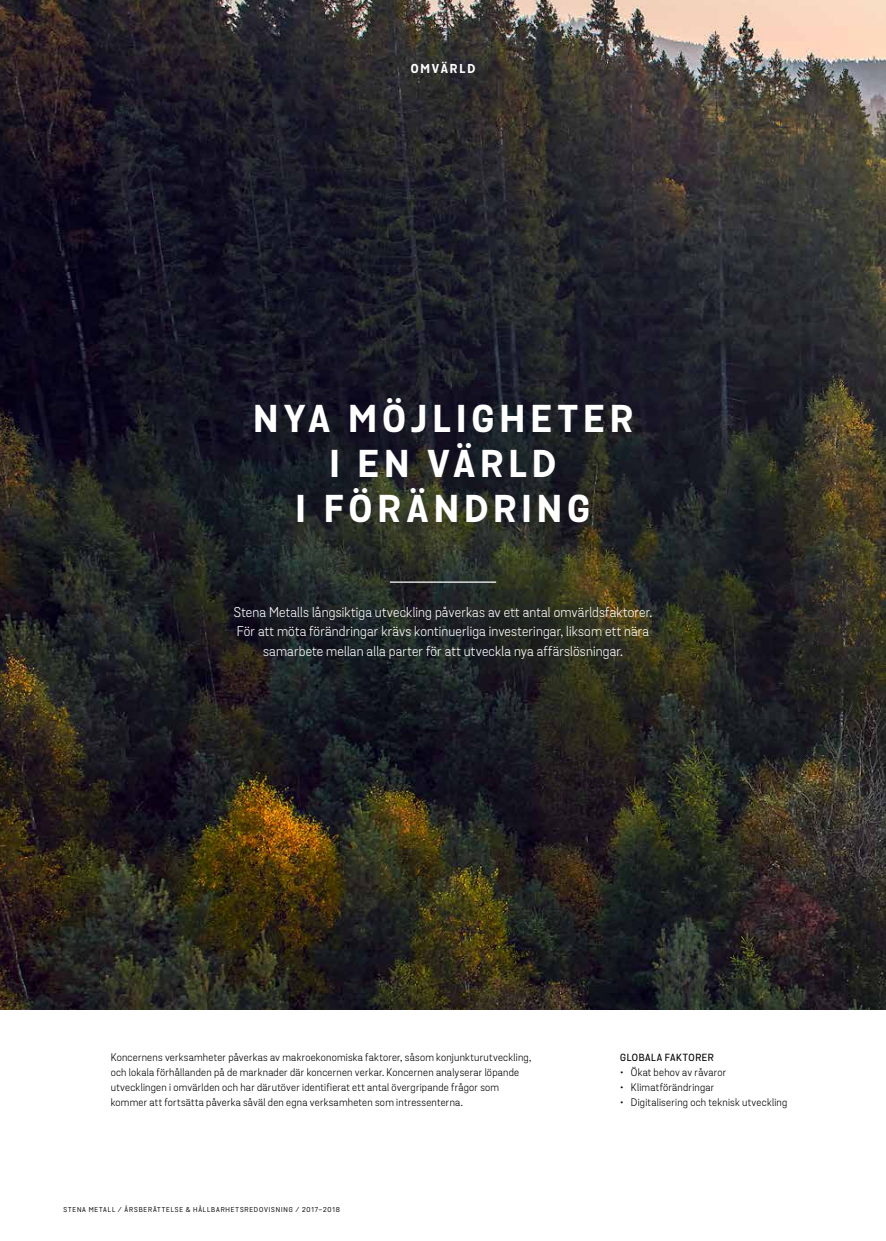
<style>
.page{position:relative;width:886px;height:1241px;background:#fff}
.page>*{position:absolute;margin:0;border:0;box-sizing:border-box;transform-origin:0 0}
.t1{font:700 37.5px/45px "Stena Sans";letter-spacing:.15em;color:#fff;text-align:center}
.t2{font:13.75px/19.4px "Stena Sans";letter-spacing:.01em;color:#fff;text-align:center}
.t3{font:700 12.5px "Stena Sans";letter-spacing:.16em;color:#fff}
.t4{font:10.62px/15px "Stena Sans";letter-spacing:.025em;color:#000001}
.t5{font:500 10px "Stena Sans";letter-spacing:.055em;color:#000001}
.t6{font:6.88px "Stena Sans";letter-spacing:.125em;color:#000001}
</style>
<div class="page">
<img style="left:0;top:0;width:886px;height:1009px">
<hr style="left:390px;top:581px;width:106px;height:1px;background:#fff">
<p class="t3" style="left:411px;top:61px;width:66px">OMVÄRLD</p>
<h1 class="t1" style="left:253px;top:398px;width:381px">NYA MÖJLIGHETER<br>I EN VÄRLD<br>I FÖRÄNDRING</h1>
<p class="t2" style="left:234px;top:602px;width:420px">Stena Metalls långsiktiga utveckling påverkas av ett antal omvärldsfaktorer.<br>För att möta förändringar krävs kontinuerliga investeringar, liksom ett nära samarbete mellan alla parter för att utveckla nya affärslösningar.</p>
<p class="t4" style="left:111px;top:1049px;width:422px">Koncernens verksamheter påverkas av makroekonomiska faktorer, såsom konjunkturutveckling, och lokala förhållanden på de marknader där koncernen verkar. Koncernen analyserar löpande utvecklingen i omvärlden och har därutöver identifierat ett antal övergripande frågor som kommer att fortsätta påverka såväl den egna verksamheten som intressenterna.</p>
<p class="t6" style="left:64px;top:1204px;width:278px">STENA METALL / ÅRSBERÄTTELSE &amp; HÅLLBARHETSREDOVISNING / 2017–2018</p>
<p class="t5" style="left:620px;top:1050px;width:95px">GLOBALA FAKTORER</p>
<p class="t4" style="left:620px;top:1064px;width:108px">• Ökat behov av råvaror</p>
<p class="t4" style="left:620px;top:1079px;width:96px">• Klimatförändringar</p>
<p class="t4" style="left:620px;top:1094px;width:169px">• Digitalisering och teknisk utveckling</p>
</div>
